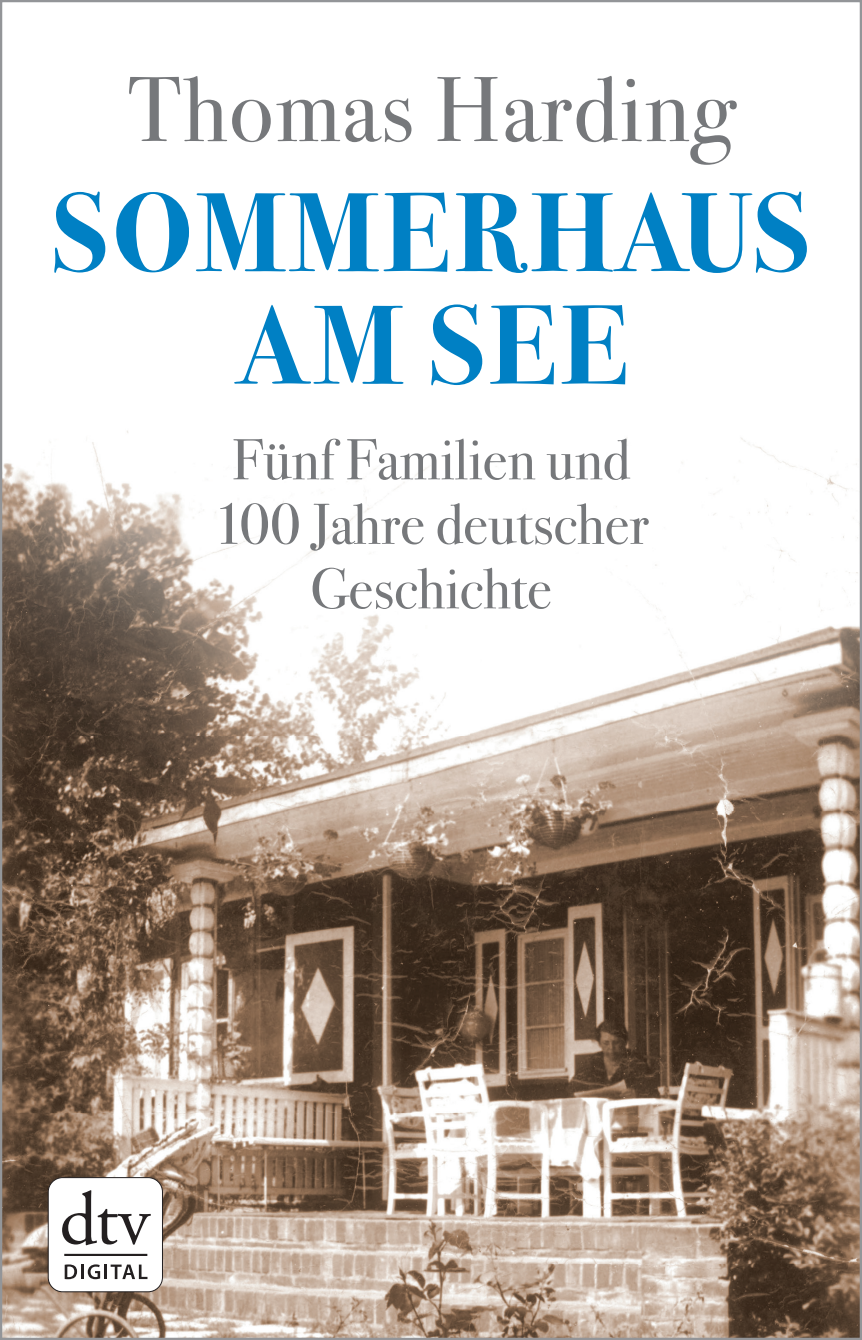
<style>
.page{position:relative;width:862px;height:1340px;background:#fff}
.page>*{position:absolute;margin:0;border:0;box-sizing:border-box;transform-origin:0 0}
.t1{font:112.5px/112.5px "Bodoni Svty Two ITCTT Bold";letter-spacing:.04em;color:#0080c4;text-align:center}
.t2{font:92.02px "Bodoni Svty Two ITCTT Book";letter-spacing:.02em;color:#76787b}
.t3{font:57.6px/64.6px "Bodoni Svty Two ITCTT Book";color:#76787b;text-align:center}
</style>
<div class="page">
<img style="left:3px;top:430px;width:855px;height:906px">
<div style="left:48px;top:1177px;width:114px;height:114px;background:#fff;border-radius:14px"></div>
<div style="left:48px;top:1177px;width:115px;height:115px;border:1px solid #231f20;border-radius:14px"></div>
<svg style="left:62px;top:1190px;width:89px;height:65px"></svg>
<svg style="left:65px;top:1264px;width:12px;height:15px"></svg>
<hr style="left:81px;top:1264px;width:3px;height:14px;background:#231f20">
<svg style="left:88px;top:1264px;width:12px;height:15px"></svg>
<hr style="left:104px;top:1264px;width:3px;height:14px;background:#231f20">
<svg style="left:111px;top:1264px;width:36px;height:14px"></svg>
<h2 class="t2" style="left:127px;top:34px;width:608px">Thomas Harding</h2>
<h1 class="t1" style="left:52px;top:167px;width:758px">SOMMERHAUS<br>AM SEE</h1>
<p class="t3" style="left:213px;top:421px;width:437px">Fünf Familien und<br>100 Jahre deutscher<br>Geschichte</p>
</div>
